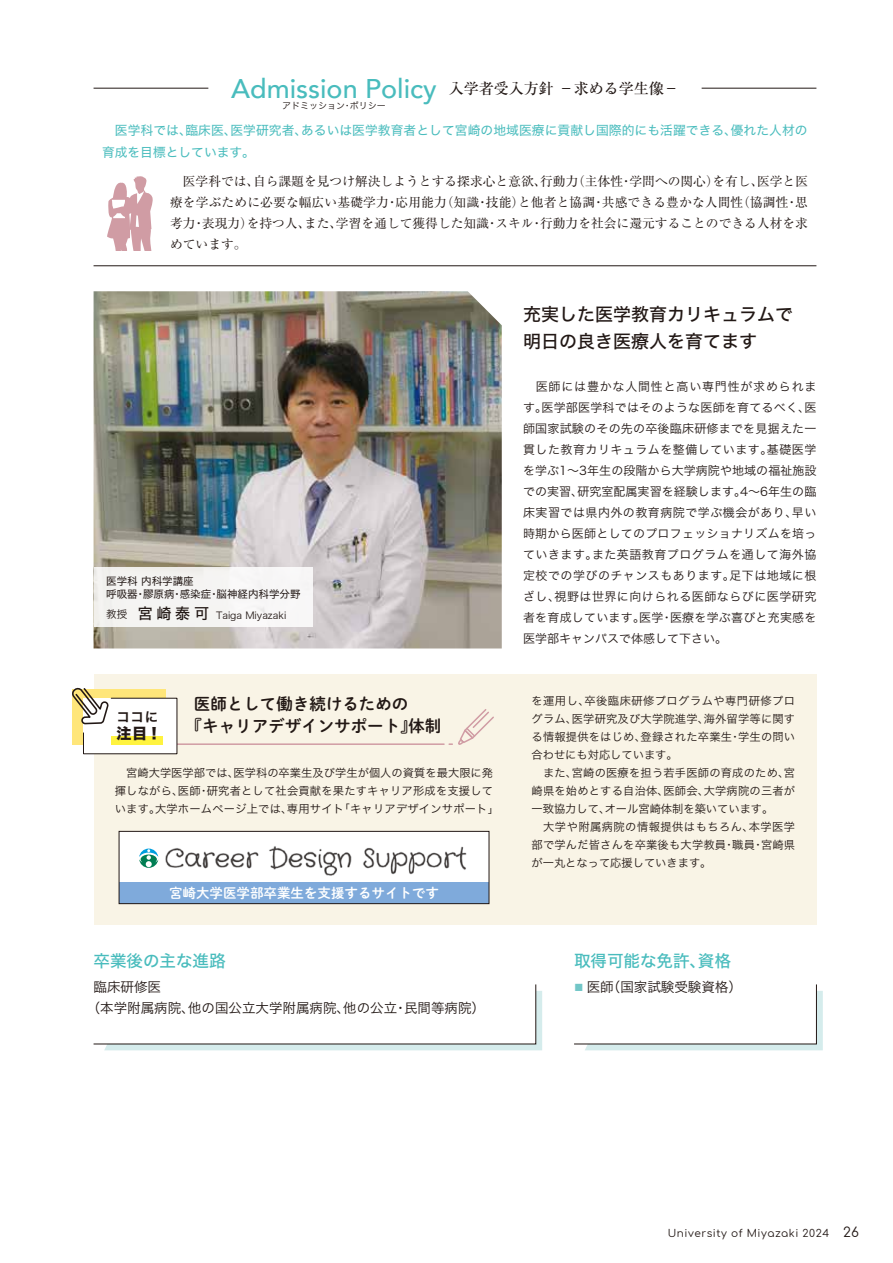
<style>
.page{position:relative;width:893px;height:1263px;background:#fff}
.page>*{position:absolute;margin:0;border:0;box-sizing:border-box;transform-origin:0 0}
.t1{font:500 27px "Avenir";color:#49bcbd}
.t2{font:18px/27px "Hira Kaku Std W5";color:#221815}
.t3{font:16.5px/21.8px "Shuei M Go Std B";color:#221815}
.t4{font:16.5px "Hira Kaku Std W5";color:#49bcbd}
.t5{font:500 15px "Ryumin Pro";color:#221815}
.t6{font:15px "Hira Kaku Std W8";color:#221815}
.t7{font:13.5px/21px "Hira Kaku Std W3";color:#221815}
.t8{font:13.5px "Shuei M Go Std B";color:#fff}
.t9{font:13.5px "Hira Kaku Std W6";color:#221815}
.t10{font:12.75px/21px "Ryumin Pro";color:#221815;text-align:justify}
.t11{font:12.75px/22.5px "Hira Kaku Std W4";letter-spacing:.005em;color:#49bcbd}
.t12{font:12px/21px "Hira Kaku Std W3";letter-spacing:.02em;color:#221815;text-align:justify}
.t13{font:11.25px/18px "Hira Kaku Std W3";letter-spacing:.02em;color:#221815}
.t14{font:10.5px/13.5px "Hira Kaku Std W4";color:#221815}
.t15{font:10.5px "Comfortaa";letter-spacing:.05em;color:#221815}
.t16{font:9.75px "Hira Kaku Std W3";color:#221815}
.t17{font:9px "Hira Kaku Std W3";color:#221815}
.s1{font-family:"Hira Kaku Std W5";font-size:15px}
.s2{font-size:9.45px;color:#72c6c7}
.s3{font-size:13.5px}
</style>
<div class="page">
<svg style="left:574px;top:984px;width:249px;height:66px"></svg>
<svg style="left:93px;top:984px;width:449px;height:66px"></svg>
<svg style="left:107px;top:176px;width:46px;height:75px"></svg>
<img style="left:94px;top:291px;width:408px;height:357px">
<hr style="left:94px;top:265px;width:722px;height:1px;background:#221815">
<hr style="left:702px;top:88px;width:114px;height:1px;background:#221815">
<hr style="left:94px;top:88px;width:114px;height:1px;background:#221815">
<div style="left:94px;top:568px;width:219px;height:59px;background:#f5f4f3"></div>
<div style="left:94px;top:674px;width:722px;height:251px;background:#f9f4e6"></div>
<hr style="left:115px;top:743px;width:329px;height:2px;background:#d09ca4">
<svg style="left:449px;top:709px;width:45px;height:36px"></svg>
<svg style="left:72px;top:687px;width:106px;height:68px;background:#ede7d1"></svg>
<div style="left:112px;top:736px;width:51px;height:8px;background:#fff33f"></div>
<div style="left:119px;top:831px;width:370px;height:73px;background:#fff"></div>
<div style="left:119px;top:882px;width:370px;height:22px;background:#7faadb"></div>
<svg style="left:139px;top:848px;width:19px;height:20px"></svg>
<img style="left:165px;top:846px;width:302px;height:30px">
<div style="left:119px;top:831px;width:370px;height:73px;border:1px solid #221815"></div>
<h1 class="t1" style="left:231px;top:65px;width:207px">Admission Policy</h1>
<p class="t17" style="left:282px;top:99px;width:105px">アドミッション・ポリシー</p>
<h3 class="t5" style="left:449px;top:77px;width:231px">入学者受入方針 －求める学生像－</h3>
<p class="t11" style="left:102px;top:118px;width:707px;text-indent:13px">医学科では、臨床医、医学研究者、あるいは医学教育者として宮崎の地域医療に貢献し国際的にも活躍できる、優れた人材の育成を目標としています。</p>
<p class="t10" style="left:170px;top:169px;width:639px;text-indent:13px">医学科では、自ら課題を見つけ解決しようとする探求心と意欲、行動力（主体性・学問への関心）を有し、医学と医療を学ぶために必要な幅広い基礎学力・応用能力（知識・技能）と他者と協調・共感できる豊かな人間性（協調性・思考力・表現力）を持つ人、また、学習を通して獲得した知識・スキル・行動力を社会に還元することのできる人材を求めています。</p>
<p class="t14" style="left:106px;top:574px;width:196px">医学科 内科学講座<br>呼吸器・膠原病・感染症・脳神経内科学分野</p>
<p class="t16" style="left:106px;top:608px;width:182px"><sup>教授</sup> <span class="s1">宮崎泰可</span> Taiga Miyazaki</p>
<p class="t9" style="left:116px;top:706px;width:43px">ココに</p>
<h3 class="t6" style="left:116px;top:725px;width:42px">注目 !</h3>
<h3 class="t3" style="left:186px;top:692px;width:257px;text-indent:8px">医師として働き続けるための<br>『キャリアデザインサポート』体制</h3>
<p class="t13" style="left:115px;top:764px;width:386px">　宮崎大学医学部では、医学科の卒業生及び学生が個人の資質を最大限に発揮しながら、医師・研究者として社会貢献を果たすキャリア形成を支援しています。大学ホームページ上では、専用サイト「キャリアデザインサポート」</p>
<p class="t8" style="left:169px;top:883px;width:271px">宮崎大学医学部卒業生を支援するサイトです</p>
<h3 class="t4" style="left:94px;top:948px;width:134px">卒業後の主な進路</h3>
<p class="t7" style="left:87px;top:976px;width:400px;text-indent:7px">臨床研修医<br>（本学附属病院、他の国公立大学附属病院、他の公立・民間等病院）</p>
<h2 class="t2" style="left:523px;top:301px;width:271px">充実した医学教育カリキュラムで明日の良き医療人を育てます</h2>
<p class="t12" style="left:523px;top:376px;width:295px">　医師には豊かな人間性と高い専門性が求められます。医学部医学科ではそのような医師を育てるべく、医師国家試験のその先の卒後臨床研修までを見据えた一貫した教育カリキュラムを整備しています。基礎医学を学ぶ1～3年生の段階から大学病院や地域の福祉施設での実習、研究室配属実習を経験します。4～6年生の臨床実習では県内外の教育病院で学ぶ機会があり、早い時期から医師としてのプロフェッショナリズムを培っていきます。また英語教育プログラムを通して海外協定校での学びのチャンスもあります。足下は地域に根ざし、視野は世界に向けられる医師ならびに医学研究者を育成しています。医学・医療を学ぶ喜びと充実感を医学部キャンパスで体感して下さい。</p>
<p class="t13" style="left:531px;top:692px;width:265px">を運用し、卒後臨床研修プログラムや専門研修プログラム、医学研究及び大学院進学、海外留学等に関する情報提供をはじめ、登録された卒業生・学生の問い合わせにも対応しています。<br>　また、宮崎の医療を担う若手医師の育成のため、宮崎県を始めとする自治体、医師会、大学病院の三者が一致協力して、オール宮崎体制を築いています。<br>　大学や附属病院の情報提供はもちろん、本学医学部で学んだ皆さんを卒業後も大学教員・職員・宮崎県が一丸となって応援していきます。</p>
<h3 class="t4" style="left:574px;top:948px;width:158px">取得可能な免許、資格</h3>
<p class="t7" style="left:574px;top:976px;width:169px"><span class="s2">■</span> 医師（国家試験受験資格）</p>
<p class="t15" style="left:668px;top:1224px;width:193px">University of Miyazaki 2024 <span class="s3">26</span></p>
</div>
